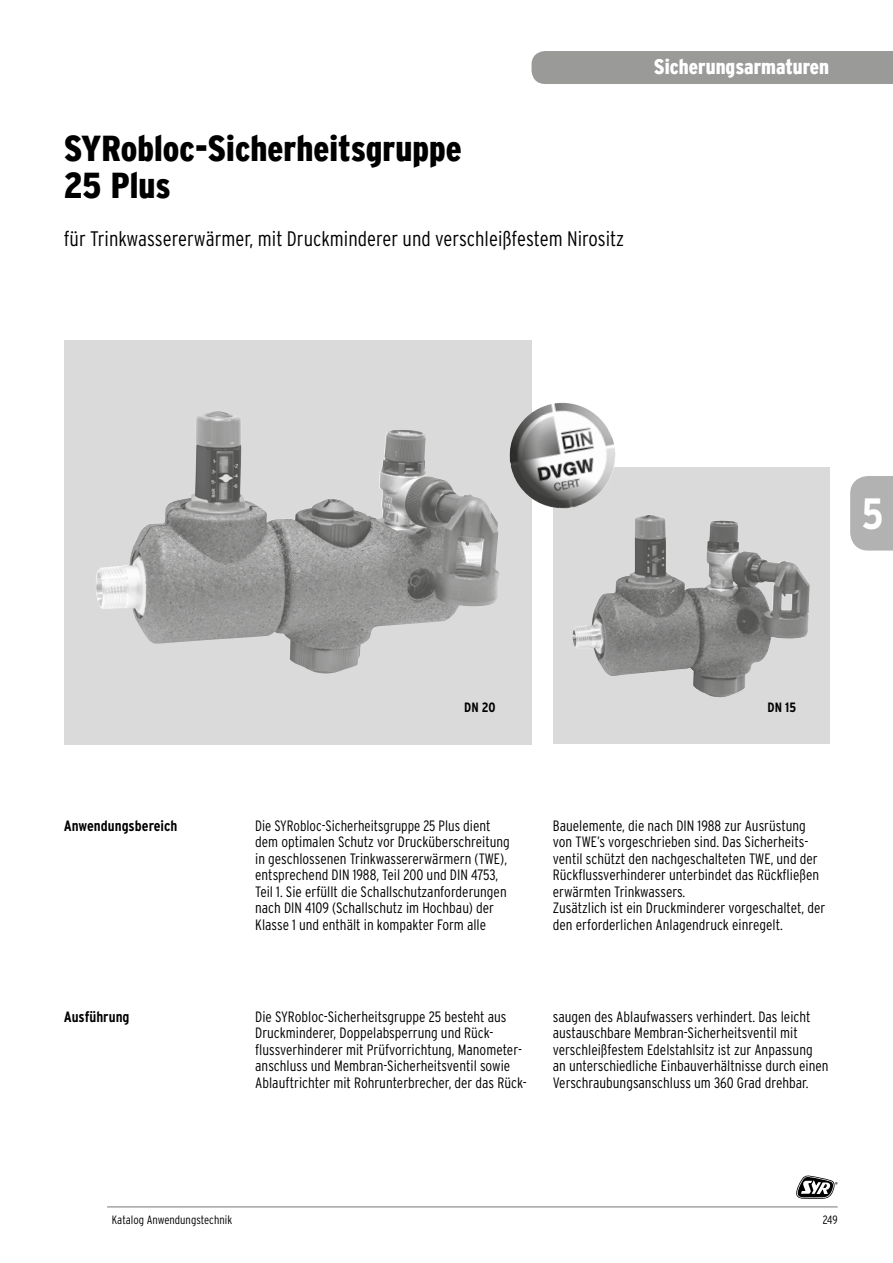
<style>
.page{position:relative;width:893px;height:1263px;background:#fff}
.page>*{position:absolute;margin:0;border:0;box-sizing:border-box;transform-origin:0 0}
.t1{font:700 condensed 43.8px "Interstate";color:#fff}
.t2{font:900 condensed 36px/37.5px "Interstate";color:#000}
.t3{font:300 condensed 21px "Interstate";color:#000}
.t4{font:900 condensed 21px "Interstate";color:#fff}
.t5{font:300 condensed 15px/16.5px "Interstate";color:#000}
.t6{font:700 condensed 15px "Interstate";color:#000}
.t7{font:700 condensed 13.5px "Interstate";color:#000}
.t8{font:300 condensed 12px "Interstate";color:#000}
</style>
<div class="page">
<svg style="left:64px;top:340px;width:467px;height:405px;background:#c5c5c5"></svg>
<svg style="left:553px;top:468px;width:276px;height:276px;background:#bdbdbd"></svg>
<img style="left:516px;top:403px;width:46px;height:28px">
<img style="left:603px;top:514px;width:46px;height:80px">
<img style="left:165px;top:411px;width:53px;height:100px">
<svg style="left:796px;top:1175px;width:42px;height:24px"></svg>
<hr style="left:107px;top:1206px;width:731px;height:1px;background:#000">
<div style="left:531px;top:51px;width:362px;height:33px;background:#9a9a99"></div>
<div style="left:850px;top:476px;width:43px;height:74px;background:#b3b2b2"></div>
<h2 class="t2" style="left:64px;top:129px;width:399px">SYRobloc-Sicherheitsgruppe<br>25 Plus</h2>
<h3 class="t3" style="left:64px;top:226px;width:562px">für Trinkwassererwärmer, mit Druckminderer und verschleißfestem Nirositz</h3>
<h3 class="t4" style="left:654px;top:55px;width:177px">Sicherungsarmaturen</h3>
<h1 class="t1" style="left:862px;top:487px;width:23px">5</h1>
<p class="t6" style="left:64px;top:816px;width:115px">Anwendungsbereich</p>
<p class="t6" style="left:64px;top:1007px;width:67px">Ausführung</p>
<p class="t7" style="left:464px;top:699px;width:33px">DN 20</p>
<p class="t7" style="left:768px;top:699px;width:30px">DN 15</p>
<p class="t5" style="left:255px;top:817px;width:256px">Die SYRobloc-Sicherheitsgruppe 25 Plus dient dem optimalen Schutz vor Drucküberschreitung in geschlossenen Trinkwassererwärmern (TWE), entsprechend DIN 1988, Teil 200 und DIN 4753, Teil 1. Sie erfüllt die Schallschutzanforderungen nach DIN 4109 (Schallschutz im Hochbau) der Klasse 1 und enthält in kompakter Form alle</p>
<p class="t5" style="left:553px;top:817px;width:274px">Bauelemente, die nach DIN 1988 zur Ausrüstung von TWE’s vorgeschrieben sind. Das Sicherheits&shy;ventil schützt den nachgeschalteten TWE, und der Rückflussverhinderer unterbindet das Rückfließen erwärmten Trinkwassers.<br>Zusätzlich ist ein Druckminderer vorgeschaltet, der den erforderlichen Anlagendruck einregelt.</p>
<p class="t5" style="left:255px;top:1008px;width:273px">Die SYRobloc-Sicherheitsgruppe 25 besteht aus Druckminderer, Doppelabsperrung und Rück&shy;flussverhinderer mit Prüfvorrichtung, Manometer&shy;anschluss und Membran-Sicherheitsventil sowie Ablauftrichter mit Rohrunterbrecher, der das Rück-</p>
<p class="t5" style="left:553px;top:1008px;width:277px">saugen des Ablaufwassers verhindert. Das leicht austauschbare Membran-Sicherheitsventil mit verschleißfestem Edelstahlsitz ist zur Anpassung an unterschiedliche Einbauverhältnisse durch einen Verschraubungsanschluss um 360 Grad drehbar.</p>
<p class="t8" style="left:112px;top:1212px;width:122px">Katalog Anwendungstechnik</p>
<p class="t8" style="left:823px;top:1212px;width:16px">249</p>
</div>
